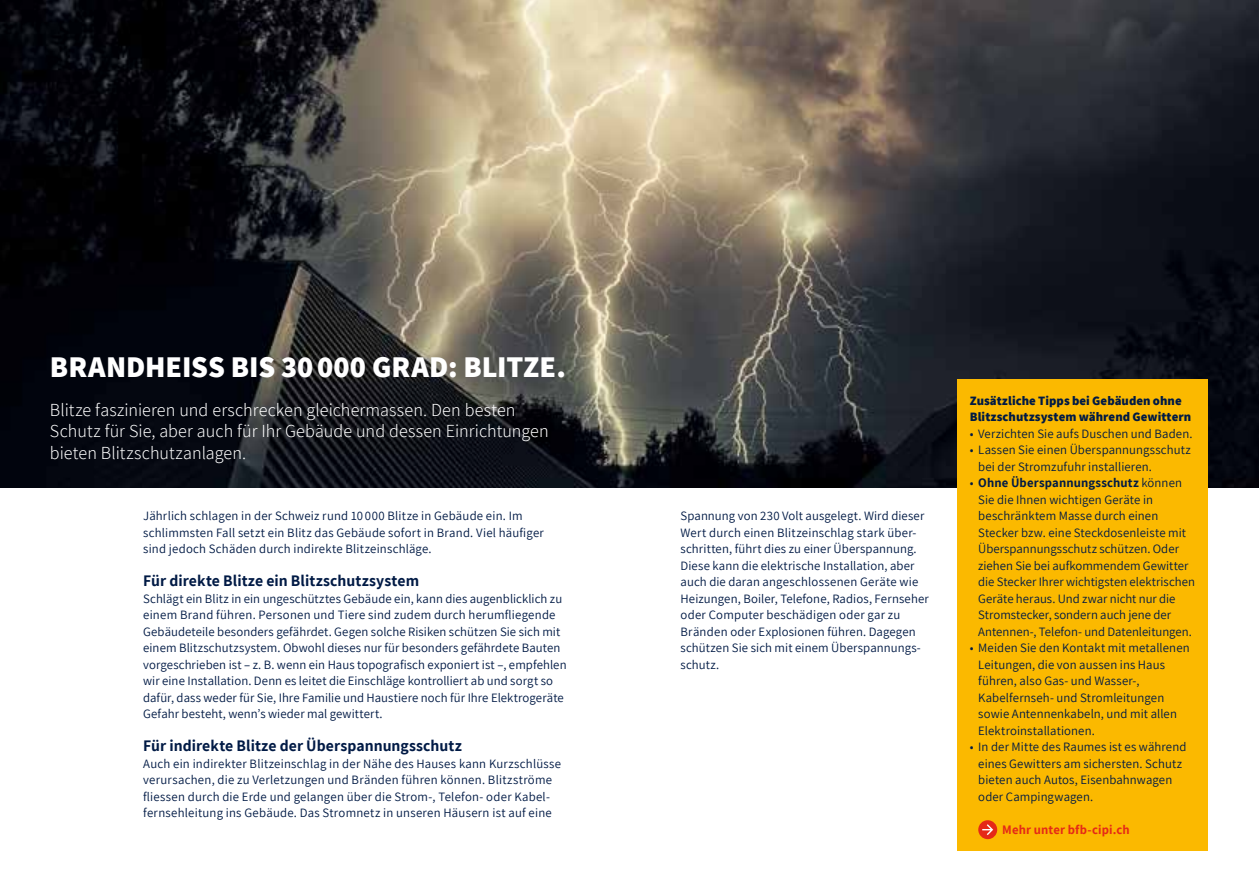
<style>
.page{position:relative;width:1259px;height:893px;background:#fff}
.page>*{position:absolute;margin:0;border:0;box-sizing:border-box;transform-origin:0 0}
.t1{font:800 30px "Assistant";color:#fff}
.t2{font:300 18px/21.6px "Assistant";letter-spacing:.005em;color:#fff}
.t3{font:700 15.75px "Assistant";letter-spacing:.005em;color:#001a45}
.t4{font:12.75px/16.5px "Assistant";letter-spacing:.01em;color:#001a45}
.t5{font:800 12.75px/16.5px "Assistant";letter-spacing:.005em;color:#001a45}
.t6{font:700 12.75px "Assistant";letter-spacing:.01em;color:#e52917}
.s1{font-weight:700}
</style>
<div class="page">
<img style="left:0;top:0;width:1259px;height:487px">
<div style="left:957px;top:379px;width:251px;height:471px;background:#fbb900"></div>
<div style="left:978px;top:820px;width:19px;height:19px;background:#e52917;border-radius:50%"></div>
<svg style="left:982px;top:824px;width:11px;height:11px"></svg>
<h1 class="t1" style="left:50px;top:347px;width:517px">BRANDHEISS BIS 30000 GRAD: BLITZE.</h1>
<h2 class="t2" style="left:50px;top:398px;width:500px">Blitze faszinieren und erschrecken gleichermassen. Den besten<br>Schutz für Sie, aber auch für Ihr Gebäude und dessen Einrichtungen bieten Blitzschutzanlagen.</h2>
<p class="t5" style="left:969px;top:392px;width:223px">Zusätzliche Tipps bei Gebäuden ohne<br>Blitzschutzsystem während Gewittern</p>
<p class="t4" style="left:978px;top:425px;width:216px">Verzichten Sie aufs Duschen und Baden.</p>
<p class="t4" style="left:978px;top:441px;width:214px;text-indent:-9px">• Lassen Sie einen Überspannungsschutz bei der Stromzufuhr installieren.</p>
<p class="t4" style="left:978px;top:474px;width:218px;text-indent:-9px">• <span class="s1">Ohne Überspannungsschutz</span> können Sie die Ihnen wichtigen Geräte in beschränktem Masse durch einen Stecker bzw. eine Steckdosenleiste mit Überspannungsschutz schützen. Oder ziehen Sie bei aufkommendem Gewitter die Stecker Ihrer wichtigsten elektrischen Geräte heraus. Und zwar nicht nur die Stromstecker, sondern auch jene der Antennen-, Telefon- und Datenleitungen.</p>
<p class="t4" style="left:978px;top:639px;width:213px;text-indent:-9px">• Meiden Sie den Kontakt mit metallenen Leitungen, die von aussen ins Haus führen, also Gas- und Wasser-, Kabelfernseh- und Stromleitungen sowie Antennenkabeln, und mit allen Elektroinstallationen.</p>
<p class="t4" style="left:978px;top:738px;width:210px;text-indent:-9px">• In der Mitte des Raumes ist es während eines Gewitters am sichersten. Schutz bieten auch Autos, Eisenbahnwagen oder Campingwagen.</p>
<p class="t6" style="left:1002px;top:821px;width:129px">Mehr unter bfb-cipi.ch</p>
<p class="t4" style="left:143px;top:507px;width:402px">Jährlich schlagen in der Schweiz rund 10 000 Blitze in Gebäude ein. Im schlimmsten Fall setzt ein Blitz das Gebäude sofort in Brand. Viel häufiger sind jedoch Schäden durch indirekte Blitzeinschläge.</p>
<p class="t3" style="left:143px;top:570px;width:277px">Für direkte Blitze ein Blitzschutzsystem</p>
<p class="t4" style="left:143px;top:590px;width:425px">Schlägt ein Blitz in ein ungeschütztes Gebäude ein, kann dies augenblicklich zu einem Brand führen. Personen und Tiere sind zudem durch herumfliegende Gebäudeteile besonders gefährdet. Gegen solche Risiken schützen Sie sich mit einem Blitzschutzsystem. Obwohl dieses nur für besonders gefährdete Bauten vorgeschrieben ist – z. B. wenn ein Haus topografisch exponiert ist –, empfehlen wir eine Installation. Denn es leitet die Einschläge kontrolliert ab und sorgt so dafür, dass weder für Sie, Ihre Familie und Haustiere noch für Ihre Elektrogeräte Gefahr besteht, wenn’s wieder mal gewittert.</p>
<p class="t3" style="left:143px;top:735px;width:320px">Für indirekte Blitze der Überspannungsschutz</p>
<p class="t4" style="left:143px;top:755px;width:419px">Auch ein indirekter Blitzeinschlag in der Nähe des Hauses kann Kurzschlüsse verursachen, die zu Verletzungen und Bränden führen können. Blitzströme fliessen durch die Erde und gelangen über die Strom-, Telefon- oder Kabel&shy;fernsehleitung ins Gebäude. Das Stromnetz in unseren Häusern ist auf eine</p>
<p class="t4" style="left:680px;top:507px;width:250px">Spannung von 230 Volt ausgelegt. Wird dieser Wert durch einen Blitzeinschlag stark über&shy;schritten, führt dies zu einer Überspannung.<br>Diese kann die elektrische Installation, aber auch die daran angeschlossenen Geräte wie Heizungen, Boiler, Telefone, Radios, Fernseher oder Computer beschädigen oder gar zu Bränden oder Explosionen führen. Dagegen schützen Sie sich mit einem Überspannungs&shy;schutz.</p>
</div>
